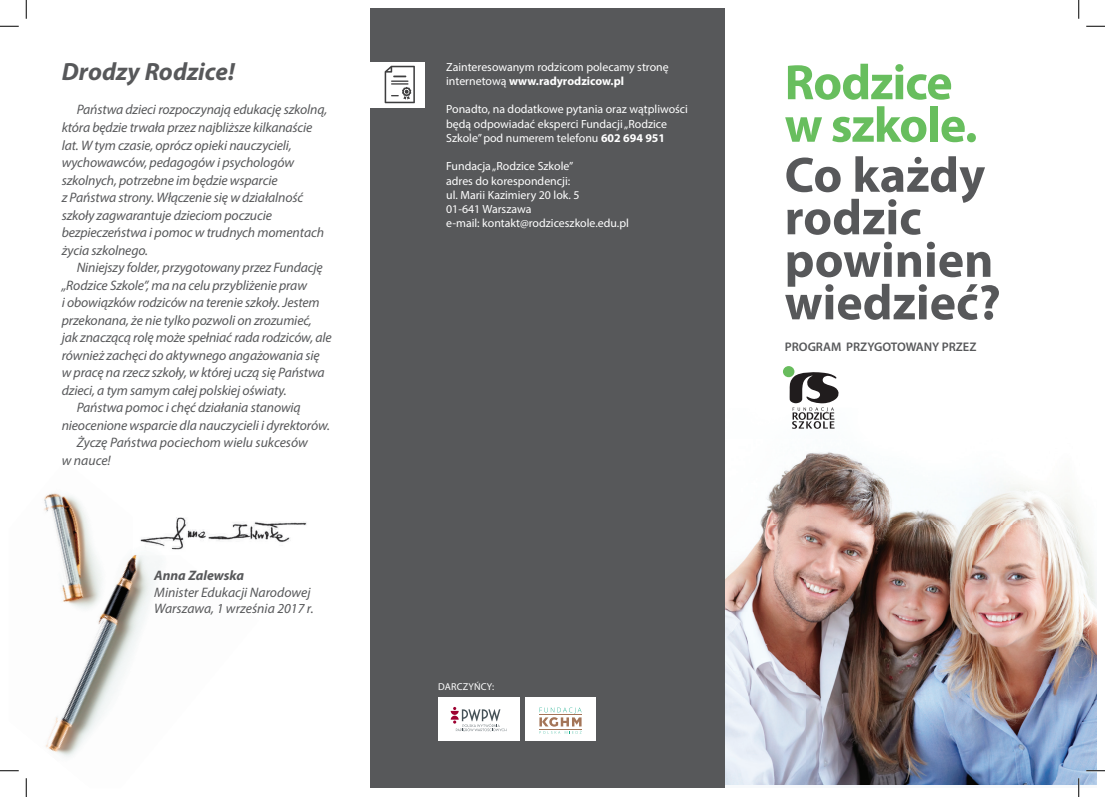
<style>
.page{position:relative;width:1105px;height:797px;background:#fff}
.page>*{position:absolute;margin:0;border:0;box-sizing:border-box;transform-origin:0 0}
.t1{font:700 50px/42.5px "Myriad Pro";color:#57585a}
.t2{font:700 50px/42.5px "Myriad Pro";letter-spacing:-.02em;color:#68be5e}
.t3{font:italic 700 25px "Myriad Pro";color:#57585a}
.t4{font:italic 13.75px/17.5px "Myriad Pro";letter-spacing:-.01em;color:#57585a}
.t5{font:italic 700 13.75px "Myriad Pro";color:#57585a}
.t6{font:600 12.5px "Myriad Pro";color:#57585a}
.t7{font:11.88px/14.2px "Myriad Pro";color:#fff}
.t8{font:10px "Myriad Pro";letter-spacing:.02em;color:#fff}
.s1{font-weight:700}
</style>
<div class="page">
<img style="left:724px;top:9px;width:372px;height:775px">
<img style="left:9px;top:493px;width:150px;height:279px">
<div style="left:370px;top:9px;width:354px;height:779px;background:#57585a"></div>
<div style="left:354px;top:62px;width:71px;height:45px;background:#fff"></div>
<svg style="left:385px;top:66px;width:30px;height:37px"></svg>
<div style="left:438px;top:697px;width:81px;height:44px;background:#fff"></div>
<svg style="left:451px;top:707px;width:55px;height:24px"></svg>
<div style="left:525px;top:697px;width:71px;height:44px;background:#fff"></div>
<svg style="left:539px;top:707px;width:43px;height:26px"></svg>
<div style="left:783px;top:366px;width:11px;height:11px;background:#68bc5d;border-radius:50%"></div>
<svg style="left:789px;top:371px;width:51px;height:58px"></svg>
<img style="left:133px;top:512px;width:174px;height:38px">
<img style="left:133px;top:516px;width:46px;height:39px">
<svg style="left:0;top:25px;width:19px;height:2px"></svg>
<svg style="left:1086px;top:25px;width:19px;height:2px"></svg>
<svg style="left:0;top:770px;width:19px;height:1px"></svg>
<svg style="left:1086px;top:770px;width:19px;height:1px"></svg>
<svg style="left:25px;top:0;width:2px;height:19px"></svg>
<svg style="left:25px;top:778px;width:2px;height:19px"></svg>
<svg style="left:1078px;top:0;width:1px;height:19px"></svg>
<svg style="left:1078px;top:778px;width:1px;height:19px"></svg>
<h2 class="t3" style="left:62px;top:56px;width:175px">Drodzy Rodzice!</h2>
<p class="t4" style="left:62px;top:101px;width:267px;text-indent:15px">Państwa dzieci rozpoczynają edukację szkolną, która będzie trwała przez najbliższe kilkanaście lat. W tym czasie, oprócz opieki nauczycieli, wychowawców, pedagogów i psychologów szkolnych, potrzebne im będzie wsparcie<br>z Państwa strony. Włączenie się w działalność szkoły zagwarantuje dzieciom poczucie bezpieczeństwa i pomoc w trudnych momentach życia szkolnego.</p>
<p class="t4" style="left:77px;top:258px;width:248px">Niniejszy folder, przygotowany przez Fundację</p>
<p class="t4" style="left:62px;top:276px;width:247px">„Rodzice Szkole”, ma na celu przybliżenie praw</p>
<p class="t4" style="left:62px;top:293px;width:260px">i obowiązków rodziców na terenie szkoły. Jestem</p>
<p class="t4" style="left:62px;top:311px;width:252px">przekonana, że nie tylko pozwoli on zrozumieć,</p>
<p class="t4" style="left:62px;top:328px;width:272px">jak znaczącą rolę może spełniać rada rodziców, ale</p>
<p class="t4" style="left:62px;top:346px;width:260px">również zachęci do aktywnego angażowania się</p>
<p class="t4" style="left:62px;top:363px;width:265px">w pracę na rzecz szkoły, w której uczą się Państwa</p>
<p class="t4" style="left:62px;top:381px;width:226px">dzieci, a tym samym całej polskiej oświaty.</p>
<p class="t4" style="left:77px;top:398px;width:226px">Państwa pomoc i chęć działania stanowią</p>
<p class="t4" style="left:62px;top:416px;width:270px">nieocenione wsparcie dla nauczycieli i dyrektorów.</p>
<p class="t4" style="left:77px;top:433px;width:233px">Życzę Państwa pociechom wielu sukcesów</p>
<p class="t4" style="left:62px;top:451px;width:51px">w nauce!</p>
<p class="t5" style="left:154px;top:566px;width:91px">Anna Zalewska</p>
<p class="t4" style="left:154px;top:583px;width:161px;line-height:16.5px">Minister Edukacji Narodowej<br>Warszawa, 1 września 2017 r.</p>
<p class="t7" style="left:446px;top:59px;width:224px">Zainteresowanym rodzicom polecamy stronę internetową <span class="s1">www.radyrodzicow.pl</span></p>
<p class="t7" style="left:446px;top:102px;width:243px">Ponadto, na dodatkowe pytania oraz wątpliwości będą odpowiadać eksperci Fundacji „Rodzice<br>Szkole” pod numerem telefonu <span class="s1">602 694 951</span></p>
<p class="t7" style="left:446px;top:159px;width:184px">Fundacja „Rodzice Szkole”<br>adres do korespondencji:<br>ul. Marii Kazimiery 20 lok. 5<br>01-641 Warszawa<br>e-mail: kontakt@rodziceszkole.edu.pl</p>
<h1 class="t2" style="left:785px;top:59px;width:194px">Rodzice w szkole.</h1>
<h1 class="t1" style="left:785px;top:152px;width:218px">Co każdy rodzic powinien wiedzieć?</h1>
<p class="t6" style="left:785px;top:339px;width:193px">PROGRAM PRZYGOTOWANY PRZEZ</p>
<p class="t8" style="left:438px;top:680px;width:57px">DARCZYŃCY:</p>
</div>
